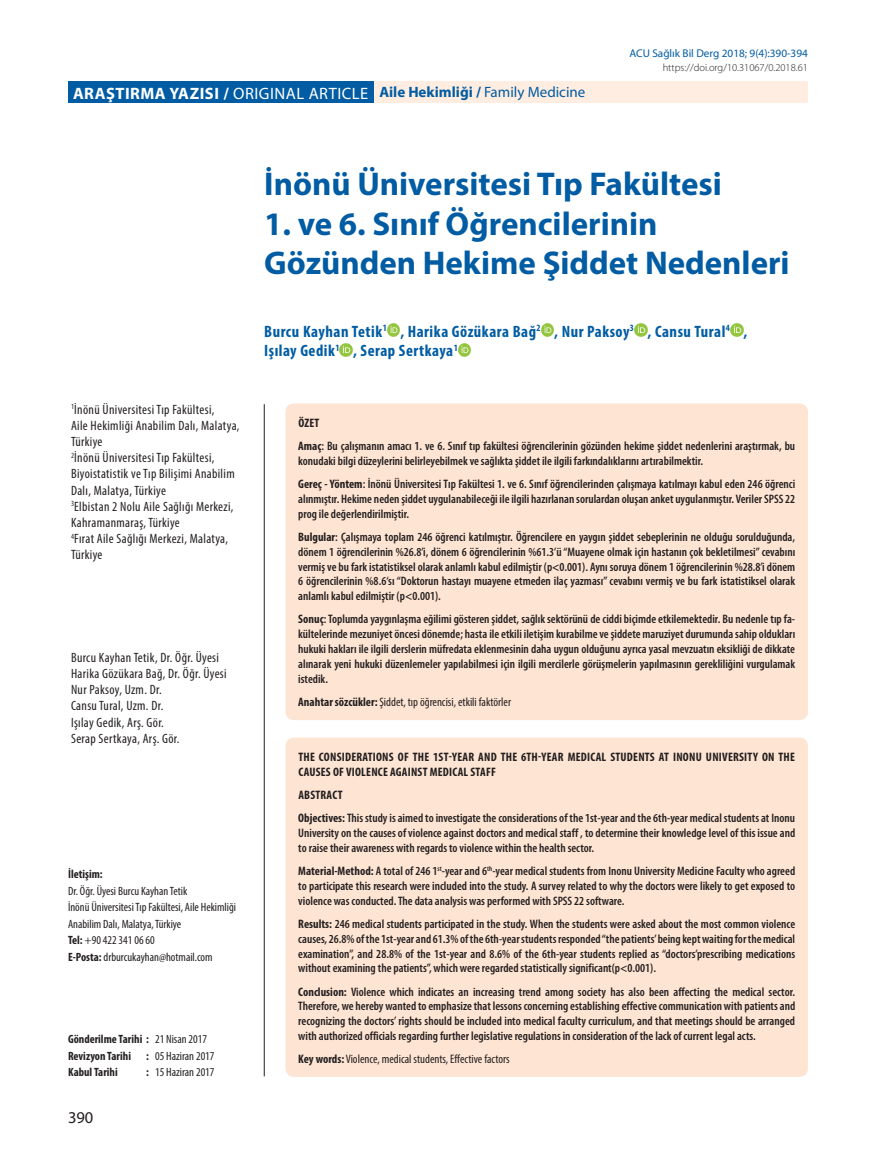
<style>
.page{position:relative;width:893px;height:1170px;background:#fff}
.page>*{position:absolute;margin:0;border:0;box-sizing:border-box;transform-origin:0 0}
.t1{font:700 33px/39.6px "Myriad Pro";color:#015ca3}
.t2{font:700 condensed 16.5px/19.8px "Myriad Pro";letter-spacing:.03em;color:#015ca3}
.t3{font:700 16.5px "Myriad Pro";letter-spacing:.03em;color:#fff}
.t4{font:16.5px "Myriad Pro";color:#231f20}
.t5{font:condensed 13.5px/16.2px "Myriad Pro";letter-spacing:.025em;color:#231f20}
.t6{font:600 condensed 12.3px/14.7px "Myriad Pro";color:#231f20}
.t7{font:700 condensed 12.3px/14.7px "Myriad Pro";letter-spacing:.02em;color:#231f20}
.t8{font:condensed 12.3px "Myriad Pro";color:#231f20}
.t9{font:condensed 12px/16.5px "Myriad Pro";color:#231f20}
.t10{font:700 condensed 12px/16.5px "Myriad Pro";color:#231f20}
.t11{font:11.25px "Myriad Pro";color:#015ca3}
.t12{font:300 10.5px "Myriad Pro";color:#231f20}
.s1{font-weight:400}
.s2{font-size:15px;color:#015ca3}
.s3{font-weight:400;font-size:15px;color:#015ca3}
.s4{font-weight:700}
</style>
<div class="page">
<hr style="left:264px;top:404px;width:1px;height:672px;background:#231f20">
<div style="left:373px;top:82px;width:435px;height:21px;background:#feede0"></div>
<div style="left:68px;top:82px;width:305px;height:21px;background:#015ca3"></div>
<svg style="left:387px;top:324px;width:13px;height:12px"></svg>
<svg style="left:541px;top:324px;width:13px;height:12px"></svg>
<svg style="left:634px;top:324px;width:13px;height:12px"></svg>
<svg style="left:730px;top:324px;width:13px;height:12px"></svg>
<svg style="left:340px;top:343px;width:13px;height:13px"></svg>
<svg style="left:458px;top:343px;width:13px;height:13px"></svg>
<div style="left:285px;top:403px;width:523px;height:317px;background:#fee4d2;border-radius:9px"></div>
<div style="left:285px;top:737px;width:523px;height:339px;background:#fee4d2;border-radius:9px"></div>
<p class="t11" style="left:629px;top:46px;width:180px">ACU Sağlık Bil Derg 2018; 9(4):390-394</p>
<h2 class="t3" style="left:73px;top:82px;width:514px">ARAŞTIRMA YAZISI / <span class="s1">ORIGINAL ARTICLE</span> <span class="s2">Aile Hekimliği /</span> <span class="s3">Family Medicine</span></h2>
<p class="t12" style="left:663px;top:62px;width:147px">https://doi.org/10.31067/0.2018.61</p>
<h1 class="t1" style="left:264px;top:163px;width:459px">İnönü Üniversitesi Tıp Fakültesi</h1>
<h1 class="t1" style="left:264px;top:202px;width:527px">1. ve 6. Sınıf Öğrencilerinin<br>Gözünden Hekime Şiddet Nedenleri</h1>
<p class="t5" style="left:71px;top:401px;width:170px"><sup>1</sup>İnönü Üniversitesi Tıp Fakültesi,<br>Aile Hekimliği Anabilim Dalı, Malatya,<br>Türkiye<br><sup>2</sup>İnönü Üniversitesi Tıp Fakültesi,<br>Biyoistatistik ve Tıp Bilişimi Anabilim<br>Dalı, Malatya, Türkiye<br><sup>3</sup>Elbistan 2 Nolu Aile Sağlığı Merkezi,<br>Kahramanmaraş, Türkiye<br><sup>4</sup>Fırat Aile Sağlığı Merkezi, Malatya,<br>Türkiye</p>
<p class="t5" style="left:71px;top:649px;width:157px">Burcu Kayhan Tetik, Dr. Öğr. Üyesi<br>Harika Gözükara Bağ, Dr. Öğr. Üyesi<br>Nur Paksoy, Uzm. Dr.<br>Cansu Tural, Uzm. Dr.<br>Işılay Gedik, Arş. Gör.<br>Serap Sertkaya, Arş. Gör.</p>
<p class="t10" style="left:68px;top:865px;width:36px">İletişim:</p>
<p class="t9" style="left:68px;top:882px;width:170px">Dr. Öğr. Üyesi Burcu Kayhan Tetik<br>İnönü Üniversitesi Tıp Fakültesi, Aile Hekimliği Anabilim Dalı, Malatya, Türkiye<br><span class="s4">Tel:</span> +90 422 341 06 60<br><span class="s4">E-Posta:</span> drburcukayhan@hotmail.com</p>
<p class="t10" style="left:68px;top:1030px;width:140px">Gönderilme Tarihi : <span class="s1">21 Nisan 2017<br></span>Revizyon Tarihi</p>
<p class="t9" style="left:146px;top:1047px;width:70px"><span class="s4">:</span> 05 Haziran 2017</p>
<p class="t10" style="left:68px;top:1063px;width:51px">Kabul Tarihi</p>
<p class="t9" style="left:146px;top:1063px;width:70px"><span class="s4">:</span> 15 Haziran 2017</p>
<h2 class="t4" style="left:68px;top:1106px;width:27px">390</h2>
<h2 class="t2" style="left:264px;top:321px;width:485px">Burcu Kayhan Tetik<sup>1</sup> , Harika Gözükara Bağ<sup>2</sup> , Nur Paksoy<sup>3</sup> , Cansu Tural<sup>4</sup> ,<br>Işılay Gedik<sup>1</sup> , Serap Sertkaya<sup>1</sup></h2>
<p class="t6" style="left:298px;top:411px;width:498px;line-height:23.2px"><span class="s4">ÖZET<br>Amaç</span>: Bu çalışmanın amacı 1. ve 6. Sınıf tıp fakültesi öğrencilerinin gözünden hekime şiddet nedenlerini araştırmak, bu</p>
<p class="t6" style="left:298px;top:449px;width:498px;line-height:23.2px">konudaki bilgi düzeylerini belirleyebilmek ve sağlıkta şiddet ile ilgili farkındalıklarını artırabilmektir.<br><span class="s4">Gereç - Yöntem</span>: İnönü Üniversitesi Tıp Fakültesi 1. ve 6. Sınıf öğrencilerinden çalışmaya katılmayı kabul eden 246 öğrenci</p>
<p class="t6" style="left:298px;top:492px;width:498px">alınmıştır. Hekime neden şiddet uygulanabileceği ile ilgili hazırlanan sorulardan oluşan anket uygulanmıştır. Veriler SPSS 22 prog ile değerlendirilmiştir.</p>
<p class="t6" style="left:298px;top:530px;width:498px;text-align:justify"><span class="s4">Bulgular</span>: Çalışmaya toplam 246 öğrenci katılmıştır. Öğrencilere en yaygın şiddet sebeplerinin ne olduğu sorulduğunda, dönem 1 öğrencilerinin %26.8’i, dönem 6 öğrencilerinin %61.3’ü “Muayene olmak için hastanın çok bekletilmesi” cevabını vermiş ve bu fark istatistiksel olarak anlamlı kabul edilmiştir (p&lt;0.001). Aynı soruya dönem 1 öğrencilerinin %28.8’i dönem 6 öğrencilerinin %8.6‘sı “Doktorun hastayı muayene etmeden ilaç yazması” cevabını vermiş ve bu fark istatistiksel olarak anlamlı kabul edilmiştir (p&lt;0.001).</p>
<p class="t6" style="left:298px;top:612px;width:498px;text-align:justify"><span class="s4">Sonuç</span>: Toplumda yaygınlaşma eğilimi gösteren şiddet, sağlık sektörünü de ciddi biçimde etkilemektedir. Bu nedenle tıp fa&shy;kültelerinde mezuniyet öncesi dönemde; hasta ile etkili iletişim kurabilme ve şiddete maruziyet durumunda sahip oldukları hukuki hakları ile ilgili derslerin müfredata eklenmesinin daha uygun olduğunu ayrıca yasal mevzuatın eksikliği de dikkate alınarak yeni hukuki düzenlemeler yapılabilmesi için ilgili mercilerle görüşmelerin yapılmasının gerekliliğini vurgulamak istedik.</p>
<p class="t8" style="left:298px;top:694px;width:214px"><span class="s4">Anahtar sözcükler:</span> Şiddet, tıp öğrencisi, etkili faktörler</p>
<p class="t7" style="left:298px;top:749px;width:498px">THE CONSIDERATIONS OF THE 1ST-YEAR AND THE 6TH-YEAR MEDICAL STUDENTS AT INONU UNIVERSITY ON THE<br>CAUSES OF VIOLENCE AGAINST MEDICAL STAFF</p>
<p class="t6" style="left:298px;top:783px;width:498px;line-height:23.2px"><span class="s4">ABSTRACT<br>Objectives:</span> This study is aimed to investigate the considerations of the 1st-year and the 6th-year medical students at Inonu</p>
<p class="t6" style="left:298px;top:825px;width:498px">University on the causes of violence against doctors and medical staff , to determine their knowledge level of this issue and to raise their awareness with regards to violence within the health sector.</p>
<p class="t6" style="left:298px;top:863px;width:498px;text-align:justify"><span class="s4">Material-Method:</span> A total of 246 1<sup>st</sup>-year and 6<sup>th</sup>-year medical students from Inonu University Medicine Faculty who agreed to participate this research were included into the study. A survey related to why the doctors were likely to get exposed to violence was conducted. The data analysis was performed with SPSS 22 software.</p>
<p class="t6" style="left:298px;top:916px;width:498px;text-align:justify"><span class="s4">Results:</span> 246 medical students participated in the study. When the students were asked about the most common violence causes, 26.8% of the 1st-year and 61.3% of the 6th-year students responded “the patients’ being kept waiting for the medical examination”, and 28.8% of the 1st-year and 8.6% of the 6th-year students replied as “doctors’prescribing medications without examining the patients”, which were regarded statistically significant(p&lt;0.001).</p>
<p class="t6" style="left:298px;top:984px;width:498px;text-align:justify"><span class="s4">Conclusion:</span> Violence which indicates an increasing trend among society has also been affecting the medical sector.<br>Therefore, we hereby wanted to emphasize that lessons concerning establishing effective communication with patients and recognizing the doctors’ rights should be included into medical faculty curriculum, and that meetings should be arranged with authorized officials regarding further legislative regulations in consideration of the lack of current legal acts.</p>
<p class="t8" style="left:298px;top:1051px;width:213px"><span class="s4">Key words:</span> Violence, medical students, Effective factors</p>
</div>
